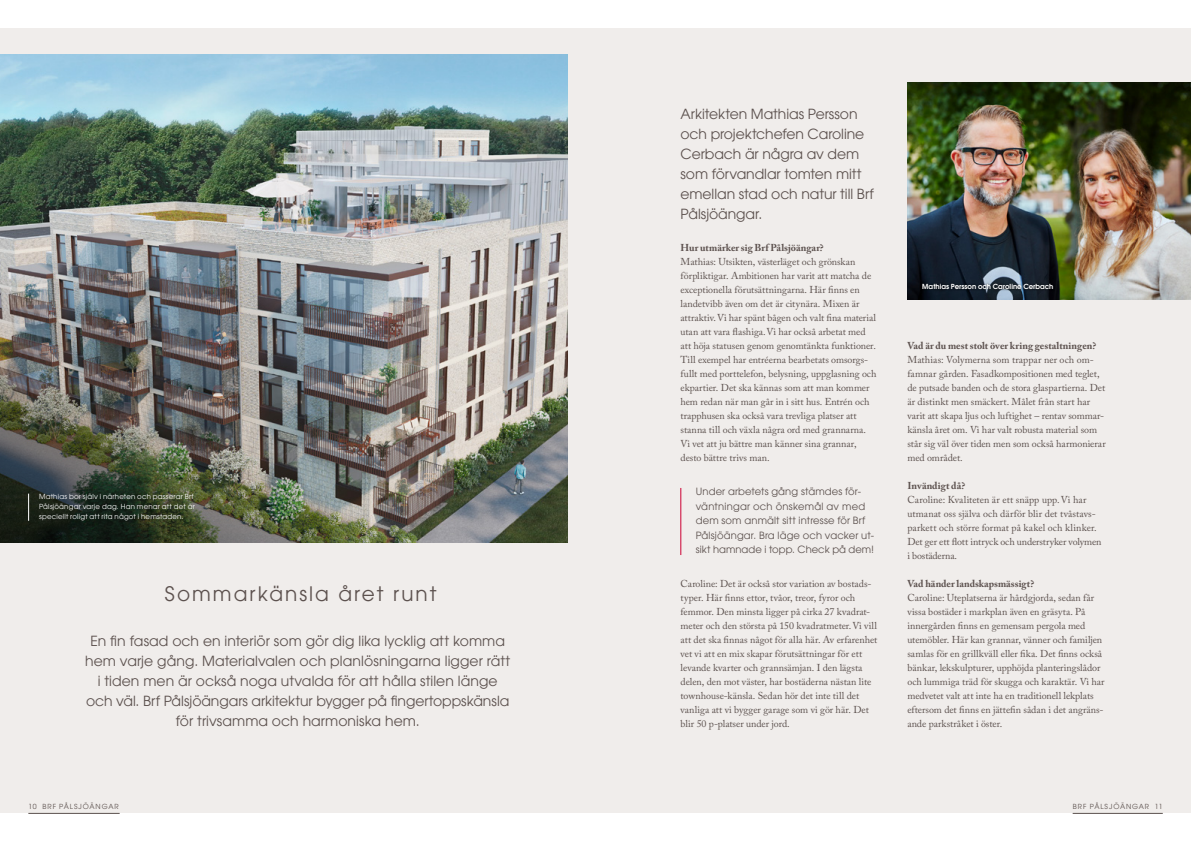
<style>
.page{position:relative;width:1191px;height:842px;background:#fff}
.page>*{position:absolute;margin:0;border:0;box-sizing:border-box;transform-origin:0 0}
.t1{font:20px "ITC Avant Garde Pro";letter-spacing:.1em;color:#5c514e}
.t2{font:14px/20px "ITC Avant Garde Pro";color:#5c514e;text-align:center}
.t3{font:10px/14px "Adobe Caslon Pro";letter-spacing:-.005em;color:#5c514e}
.t4{font:10px/14.5px "ITC Avant Garde Pro";letter-spacing:.015em;color:#5c514e}
.t5{font:700 10px "Adobe Caslon Pro";color:#5c514e}
.t6{font:7px/10px "ITC Avant Garde Pro";letter-spacing:.025em;color:#fff}
.t7{font:600 7px "ITC Avant Garde Pro";color:#fff}
.t8{font:7px "ITC Avant Garde Pro";letter-spacing:.125em;color:#5c514e}
</style>
<div class="page">
<div style="left:0;top:28px;width:595px;height:785px;background:#f0edeb"></div>
<div style="left:595px;top:28px;width:596px;height:785px;background:#f0edeb"></div>
<img style="left:907px;top:83px;width:284px;height:217px">
<div style="left:920px;top:281px;width:135px;height:10px;background:#000;opacity:.75"></div>
<img style="left:0;top:54px;width:567px;height:488px">
<hr style="left:680px;top:488px;width:1px;height:67px;background:#c03">
<svg style="left:28px;top:494px;width:1px;height:27px"></svg>
<hr style="left:28px;top:813px;width:92px;height:1px;background:#5c514e">
<hr style="left:1072px;top:813px;width:90px;height:1px;background:#5c514e">
<h2 class="t2" style="left:680px;top:104px;width:195px;text-align:left">Arkitekten Mathias Persson och projektchefen Caroline<br>Cerbach är några av dem som förvandlar tomten mitt emellan stad och natur till Brf<br>Pålsjöängar.</h2>
<p class="t5" style="left:680px;top:242px;width:145px">Hur utmärker sig Brf Pålsjöängar?</p>
<p class="t3" style="left:680px;top:254px;width:197px">Mathias: Utsikten, västerläget och grönskan förpliktigar. Ambitionen har varit att matcha de exceptionella förutsättningarna. Här finns en landetvibb även om det är citynära. Mixen är attraktiv. Vi har spänt bågen och valt fina material utan att vara flashiga. Vi har också arbetat med att höja statusen genom genomtänkta funktioner.<br>Till exempel har entréerna bearbetats omsorgs&shy;fullt med porttelefon, belysning, uppglasning och ekpartier. Det ska kännas som att man kommer hem redan när man går in i sitt hus. Entrén och trapphusen ska också vara trevliga platser att stanna till och växla några ord med grannarna.<br>Vi vet att ju bättre man känner sina grannar, desto bättre trivs man.</p>
<p class="t6" style="left:39px;top:491px;width:157px">Mathias bor själv i närheten och passerar Brf<br>Pålsjöängar varje dag. Han menar att det är speciellt roligt att rita något i hemstaden.</p>
<p class="t4" style="left:695px;top:484px;width:180px">Under arbetets gång stämdes för&shy;väntningar och önskemål av med dem som anmält sitt intresse för Brf Pålsjöängar. Bra läge och vacker ut&shy;sikt hamnade i topp. Check på dem!</p>
<h1 class="t1" style="left:165px;top:581px;width:273px">Sommarkänsla året runt</h1>
<p class="t2" style="left:85px;top:631px;width:426px">En fin fasad och en interiör som gör dig lika lycklig att komma hem varje gång. Materialvalen och planlösningarna ligger rätt i tiden men är också noga utvalda för att hålla stilen länge och väl. Brf Pålsjöängars arkitektur bygger på fingertoppskänsla för trivsamma och harmoniska hem.</p>
<p class="t3" style="left:680px;top:576px;width:198px">Caroline: Det är också stor variation av bostads&shy;typer. Här finns ettor, tvåor, treor, fyror och femmor. Den minsta ligger på cirka 27 kvadrat&shy;meter och den största på 150 kvadratmeter. Vi vill att det ska finnas något för alla här. Av erfarenhet vet vi att en mix skapar förutsättningar för ett levande kvarter och grannsämjan. I den lägsta delen, den mot väster, har bostäderna nästan lite townhouse-känsla. Sedan hör det inte till det vanliga att vi bygger garage som vi gör här. Det blir 50 p-platser under jord.</p>
<p class="t7" style="left:922px;top:282px;width:133px">Mathias Persson och Caroline Cerbach</p>
<p class="t5" style="left:907px;top:339px;width:190px">Vad är du mest stolt över kring gestaltningen?</p>
<p class="t3" style="left:907px;top:352px;width:200px">Mathias: Volymerna som trappar ner och om&shy;famnar gården. Fasadkompositionen med teglet, de putsade banden och de stora glaspartierna. Det är distinkt men smäckert. Målet från start har varit att skapa ljus och luftighet – rentav sommar&shy;känsla året om. Vi har valt robusta material som står sig väl över tiden men som också harmonierar med området.</p>
<p class="t5" style="left:907px;top:479px;width:59px">Invändigt då?</p>
<p class="t3" style="left:907px;top:492px;width:196px">Caroline: Kvaliteten är ett snäpp upp. Vi har utmanat oss själva och därför blir det tvåstavs&shy;parkett och större format på kakel och klinker.<br>Det ger ett flott intryck och understryker volymen i bostäderna.</p>
<p class="t5" style="left:907px;top:577px;width:128px">Vad händer landskapsmässigt?</p>
<p class="t3" style="left:907px;top:590px;width:199px">Caroline: Uteplatserna är hårdgjorda, sedan får vissa bostäder i markplan även en gräsyta. På innergården finns en gemensam pergola med utemöbler. Här kan grannar, vänner och familjen samlas för en grillkväll eller fika. Det finns också bänkar, lekskulpturer, upphöjda planteringslådor och lummiga träd för skugga och karaktär. Vi har medvetet valt att inte ha en traditionell lekplats eftersom det finns en jättefin sådan i det angräns&shy;ande parkstråket i öster.</p>
<p class="t8" style="left:28px;top:802px;width:92px">10 BRF PÅLSJÖÄNGAR</p>
<p class="t8" style="left:1072px;top:802px;width:91px">BRF PÅLSJÖÄNGAR 11</p>
</div>
